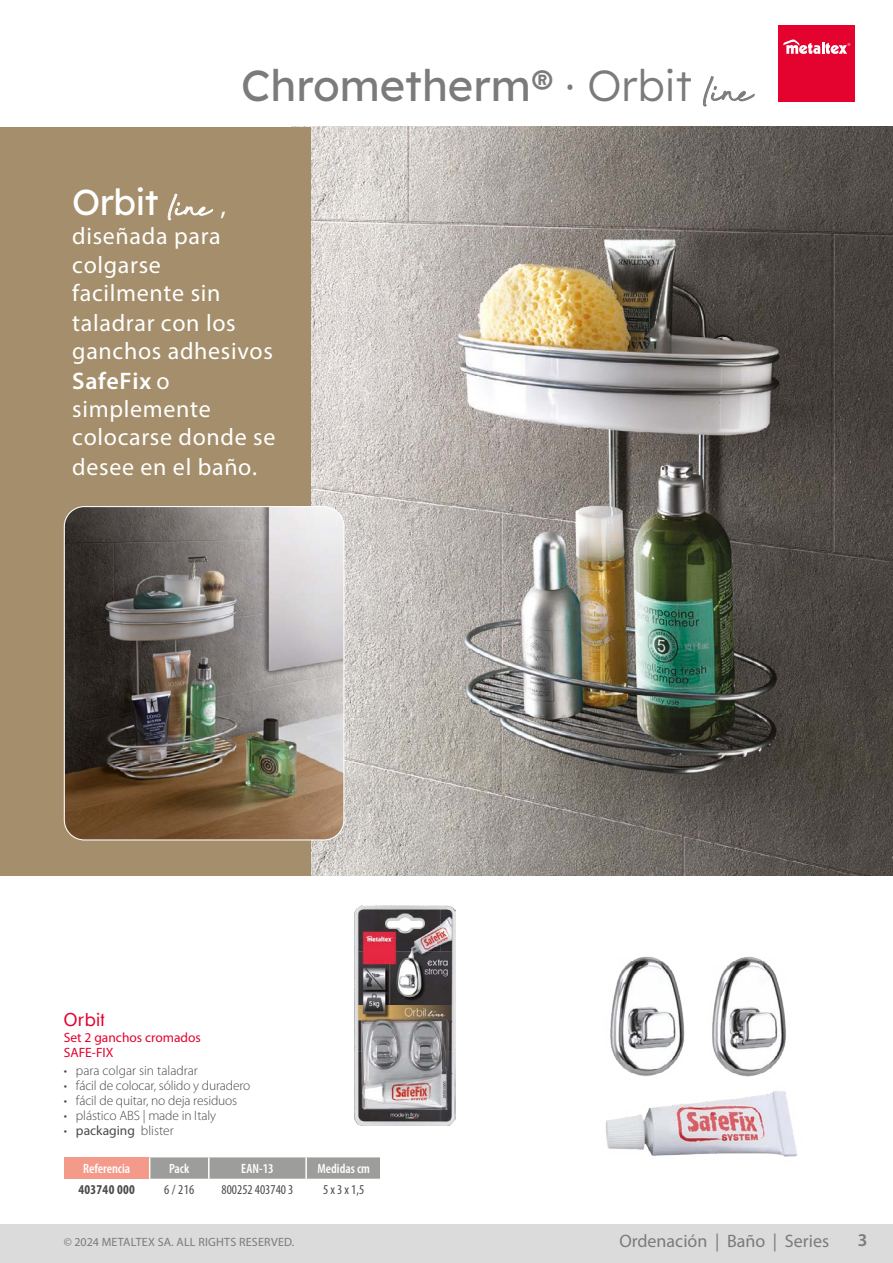
<style>
.page{position:relative;width:893px;height:1263px;background:#fff}
.page>*{position:absolute;margin:0;border:0;box-sizing:border-box;transform-origin:0 0}
.t1{font:43.5px "Lexend";color:#7c7b7b}
.t2{font:36px "Lexend";letter-spacing:-.02em;color:#fff}
.t3{font:24px/28.8px "Myriad Pro";letter-spacing:.03em;color:#fff}
.t4{font:18px "Myriad Pro";color:#7c7b7b}
.t5{font:18px "Clemente P Dag";letter-spacing:.04em;color:#e4032e}
.t6{font:600 18px "Myriad Pro";color:#7c7b7b}
.t7{font:300 13.5px "Myriad Pro";letter-spacing:-.01em;color:#4a4a49}
.t8{font:600 condensed 13.5px "Myriad Pro";color:#fff}
.t9{font:13.5px/15px "Myriad Pro";color:#e4032e}
.t10{font:condensed 13.5px "Myriad Pro";color:#4a4a49}
.t11{font:13.5px "Myriad Pro";color:#4a4a49}
.t12{font:700 condensed 13.5px "Myriad Pro";letter-spacing:.02em;color:#4a4a49}
.t13{font:12px "Myriad Pro";letter-spacing:.02em;color:#7c7b7b}
.s1{font-weight:300}
.s2{font-family:"Beyond Infinity";font-size:48px}
.s3{font-family:"Beyond Infinity";font-size:42px}
.s4{font-family:"Myriad Pro";font-size:27px}
.s5{font-weight:600}
</style>
<div class="page">
<hr style="left:0;top:2px;width:1px;height:1178px;background:#f2eee8">
<img style="left:355px;top:905px;width:101px;height:221px">
<img style="left:605px;top:956px;width:192px;height:201px">
<img style="left:310px;top:127px;width:583px;height:748px">
<div style="left:0;top:127px;width:310px;height:748px;background:#a48e6b"></div>
<img style="left:64px;top:507px;width:280px;height:333px">
<div style="left:64px;top:506px;width:280px;height:334px;border:1px solid #fff;border-radius:20px"></div>
<div style="left:778px;top:26px;width:77px;height:76px;background:#e4032e"></div>
<svg style="left:783px;top:39px;width:67px;height:15px"></svg>
<div style="left:0;top:1225px;width:893px;height:38px;background:#dbdbdb"></div>
<div style="left:64px;top:1157px;width:86px;height:22px;background:#f39a8b"></div>
<svg style="left:149px;top:1157px;width:231px;height:22px;background:#a2a2a1"></svg>
<h1 class="t1" style="left:241px;top:54px;width:513px">Chrometherm® <span class="s1">· Orbit</span> <span class="s2">line</span></h1>
<h2 class="t2" style="left:72px;top:176px;width:155px">Orbit <span class="s3">line</span> <span class="s4">,</span></h2>
<p class="t3" style="left:72px;top:221px;width:202px">diseñada para colgarse facilmente sin taladrar con los ganchos adhesivos</p>
<p class="t3" style="left:72px;top:366px;width:205px"><span class="s5">SafeFix</span> o simplemente colocarse donde se desee en el baño.</p>
<p class="t5" style="left:64px;top:1009px;width:42px">Orbit</p>
<p class="t9" style="left:64px;top:1030px;width:139px">Set 2 ganchos cromados<br>SAFE-FIX</p>
<p class="t7" style="left:64px;top:1063px;width:136px">• para colgar sin taladrar</p>
<p class="t7" style="left:64px;top:1078px;width:188px">• fácil de colocar, sólido y duradero</p>
<p class="t7" style="left:64px;top:1093px;width:175px">• fácil de quitar, no deja residuos</p>
<p class="t7" style="left:64px;top:1108px;width:154px">• plástico ABS | made in Italy</p>
<p class="t11" style="left:64px;top:1122px;width:111px"><span class="s1">•</span> packaging <span class="s1">blister</span></p>
<p class="t8" style="left:83px;top:1161px;width:49px">Referencia</p>
<p class="t8" style="left:169px;top:1161px;width:22px">Pack</p>
<p class="t8" style="left:241px;top:1161px;width:34px">EAN-13</p>
<p class="t8" style="left:317px;top:1161px;width:54px">Medidas cm</p>
<p class="t12" style="left:79px;top:1181px;width:58px">403740 000</p>
<p class="t10" style="left:164px;top:1181px;width:32px">6 / 216</p>
<p class="t10" style="left:222px;top:1181px;width:73px">800252 403740 3</p>
<p class="t10" style="left:323px;top:1181px;width:43px">5 x 3 x 1,5</p>
<p class="t13" style="left:64px;top:1234px;width:232px">© 2024 METALTEX SA. ALL RIGHTS RESERVED.</p>
<p class="t4" style="left:619px;top:1230px;width:211px">Ordenación | Baño | Series</p>
<p class="t6" style="left:858px;top:1228px;width:11px">3</p>
</div>
